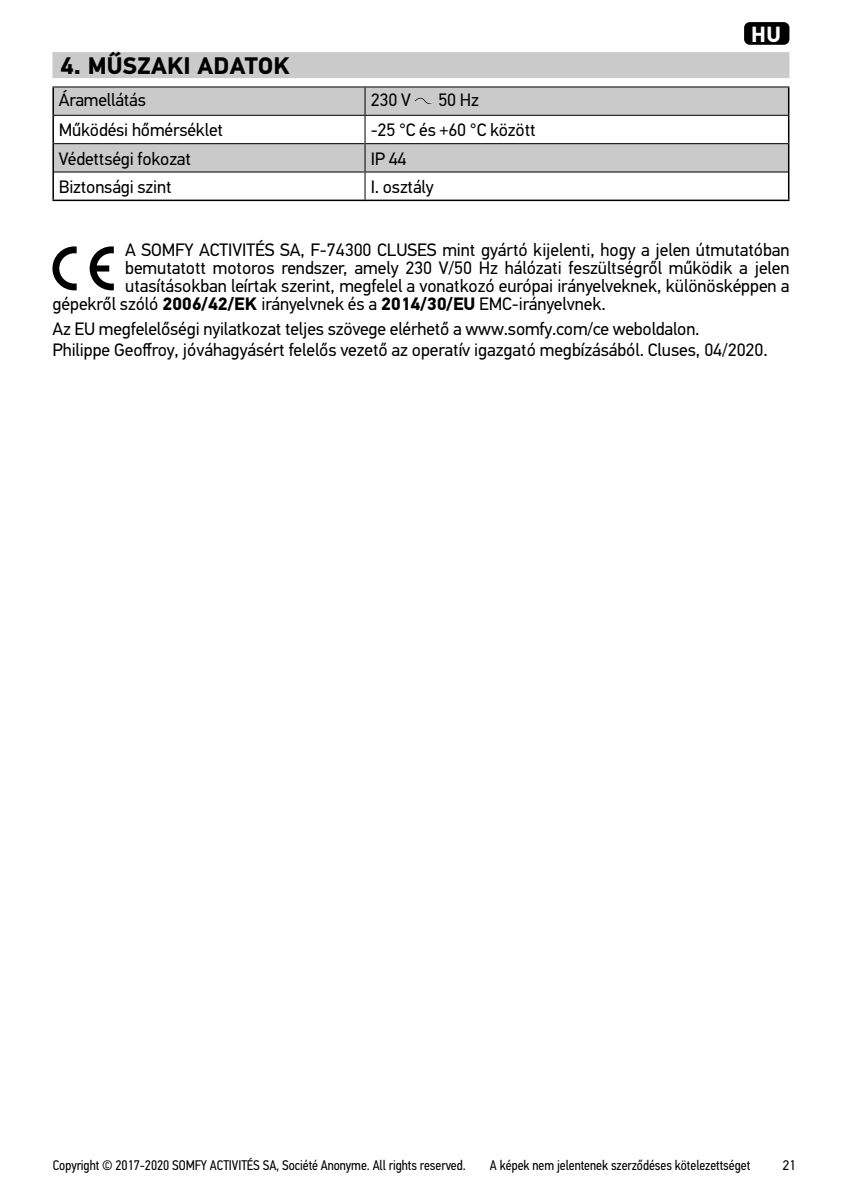
<style>
.page{position:relative;width:842px;height:1190px;background:#fff}
.page>*{position:absolute;margin:0;border:0;box-sizing:border-box;transform-origin:0 0}
.t1{font:700 24px "PF Din Text Pro";letter-spacing:.015em;color:#000}
.t2{font:700 22px "PF Din Text Pro";color:#fff}
.t3{font:18px/20.8px "PF Din Text Pro";letter-spacing:-.005em;color:#000}
.t4{font:14px "PF Din Text Cond Pro";letter-spacing:-.005em;color:#000}
.t5{font:14px "PF Din Text Pro";color:#000}
.s1{font-weight:700}
</style>
<div class="page">
<div style="left:744px;top:22px;width:45px;height:23px;background:#000;border-radius:6px"></div>
<div style="left:52px;top:52px;width:737px;height:22px;background:#cacaca"></div>
<hr style="left:52px;top:74px;width:737px;height:4px;background:#cacaca">
<svg style="left:54px;top:87px;width:734px;height:85px;fill:#cacaca"></svg>
<hr style="left:52px;top:86px;width:313px;height:1px;background:#000">
<hr style="left:365px;top:86px;width:424px;height:1px;background:#000">
<hr style="left:54px;top:115px;width:311px;height:1px;background:#000">
<hr style="left:365px;top:115px;width:423px;height:1px;background:#000">
<hr style="left:54px;top:143px;width:311px;height:1px;background:#000">
<hr style="left:366px;top:143px;width:422px;height:1px;background:#000">
<hr style="left:54px;top:172px;width:311px;height:1px;background:#000">
<hr style="left:366px;top:172px;width:422px;height:1px;background:#000">
<svg style="left:365px;top:87px;width:1px;height:113px"></svg>
<hr style="left:52px;top:87px;width:2px;height:28px;background:#000">
<hr style="left:52px;top:115px;width:2px;height:29px;background:#000">
<hr style="left:52px;top:144px;width:2px;height:28px;background:#000">
<hr style="left:52px;top:172px;width:2px;height:28px;background:#000">
<svg style="left:788px;top:87px;width:1px;height:113px"></svg>
<hr style="left:52px;top:200px;width:313px;height:1px;background:#000">
<hr style="left:365px;top:200px;width:424px;height:1px;background:#000">
<img style="left:415px;top:98px;width:20px;height:6px">
<svg style="left:52px;top:246px;width:25px;height:44px"></svg>
<svg style="left:90px;top:246px;width:24px;height:44px"></svg>
<h1 class="t1" style="left:60px;top:57px;width:230px">4. MŰSZAKI ADATOK</h1>
<p class="t3" style="left:59px;top:91px;width:89px">Áramellátás</p>
<p class="t3" style="left:371px;top:91px;width:42px">230 V</p>
<p class="t3" style="left:438px;top:91px;width:42px">50 Hz</p>
<p class="t3" style="left:59px;top:121px;width:166px">Működési hőmérséklet</p>
<p class="t3" style="left:371px;top:121px;width:166px">-25 °C és +60 °C között</p>
<p class="t3" style="left:59px;top:149px;width:134px">Védettségi fokozat</p>
<p class="t3" style="left:371px;top:149px;width:37px">IP 44</p>
<p class="t3" style="left:59px;top:178px;width:114px">Biztonsági szint</p>
<p class="t3" style="left:371px;top:178px;width:64px">I. osztály</p>
<p class="t2" style="left:751px;top:26px;width:31px">HU</p>
<p class="t3" style="left:125px;top:241px;width:666px">A SOMFY ACTIVITÉS SA, F-74300 CLUSES mint gyártó kijelenti, hogy a jelen útmutatóban</p>
<p class="t3" style="left:125px;top:259px;width:666px">bemutatott motoros rendszer, amely 230 V/50 Hz hálózati feszültségről működik a jelen</p>
<p class="t3" style="left:125px;top:277px;width:666px">utasításokban leírtak szerint, megfelel a vonatkozó európai irányelveknek, különösképpen a</p>
<p class="t3" style="left:52px;top:295px;width:555px">gépekről szóló <span class="s1">2006/42/EK</span> irányelvnek és a <span class="s1">2014/30/EU</span> EMC-irányelvnek.</p>
<p class="t3" style="left:52px;top:320px;width:717px">Az EU megfelelőségi nyilatkozat teljes szövege elérhető a www.somfy.com/ce weboldalon.<br>Philippe Geoffroy, jóváhagyásért felelős vezető az operatív igazgató megbízásából. Cluses, 04/2020.</p>
<p class="t4" style="left:53px;top:1160px;width:415px">Copyright © 2017-2020 SOMFY ACTIVITÉS SA, Société Anonyme. All rights reserved.</p>
<p class="t5" style="left:782px;top:1160px;width:15px">21</p>
<p class="t4" style="left:490px;top:1160px;width:262px">A képek nem jelentenek szerződéses kötelezettséget</p>
</div>
